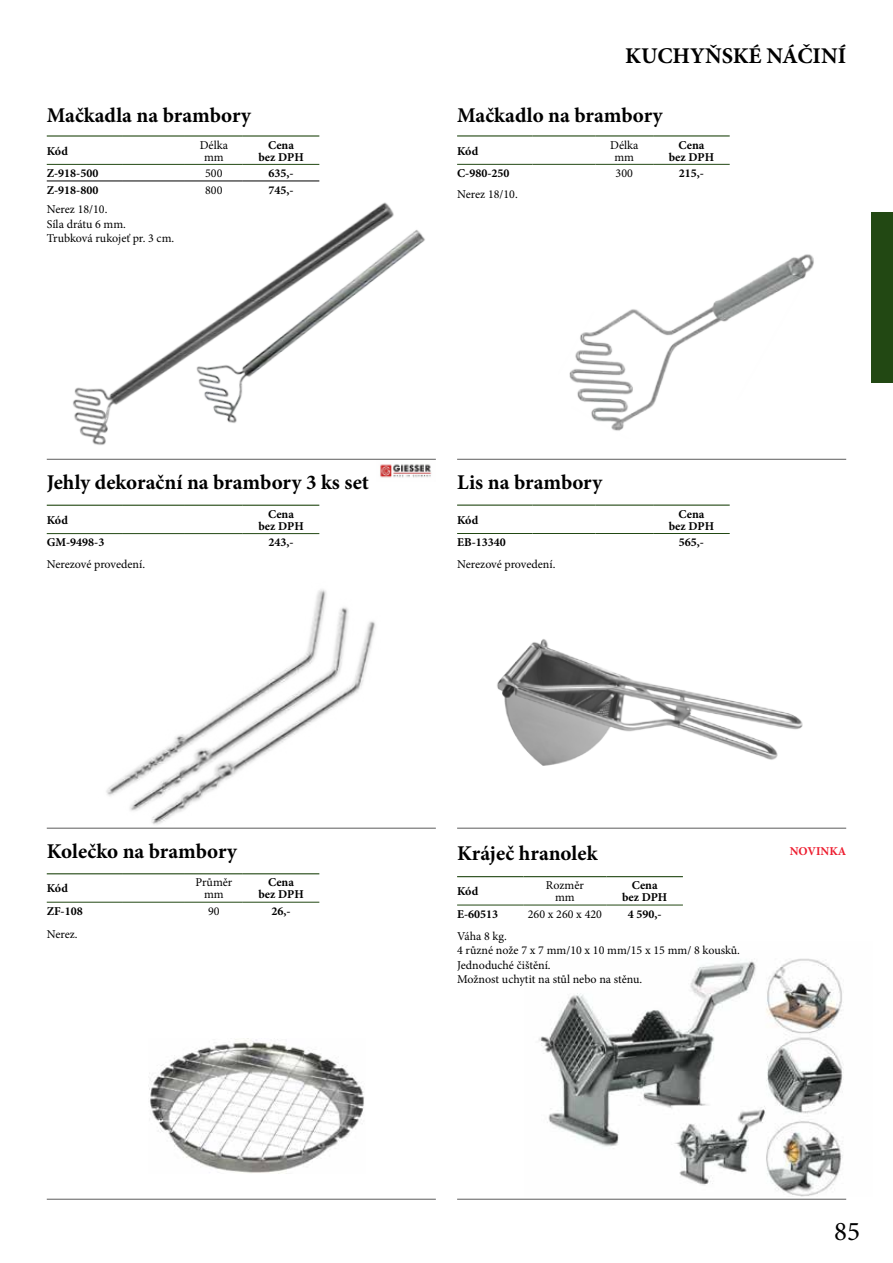
<style>
.page{position:relative;width:893px;height:1263px;background:#fff}
.page>*{position:absolute;margin:0;border:0;box-sizing:border-box;transform-origin:0 0}
.t1{font:27px "Minion Pro";color:#000}
.t2{font:700 22.5px "Minion Pro";color:#000}
.t3{font:700 21px "Minion Pro";color:#000}
.t4{font:12px/14.4px "Minion Pro";color:#000;text-align:center}
.t5{font:700 12px/12px "Minion Pro";color:#000;text-align:center}
.t6{font:700 12px "Minion Pro";letter-spacing:-.005em;color:#ed1c2e}
</style>
<div class="page">
<div style="left:872px;top:213px;width:21px;height:170px;background:#224813"></div>
<img style="left:539px;top:958px;width:305px;height:238px">
<img style="left:73px;top:202px;width:352px;height:243px">
<hr style="left:47px;top:459px;width:389px;height:1px;background:#5c5c5c">
<hr style="left:457px;top:459px;width:389px;height:1px;background:#5c5c5c">
<hr style="left:47px;top:828px;width:389px;height:1px;background:#5c5c5c">
<hr style="left:457px;top:828px;width:389px;height:1px;background:#5c5c5c">
<hr style="left:47px;top:1199px;width:389px;height:1px;background:#5c5c5c">
<hr style="left:457px;top:1199px;width:389px;height:1px;background:#5c5c5c">
<hr style="left:457px;top:135px;width:75px;height:2px;background:#224813">
<hr style="left:532px;top:135px;width:63px;height:2px;background:#224813">
<hr style="left:595px;top:135px;width:58px;height:2px;background:#224813">
<hr style="left:653px;top:135px;width:77px;height:2px;background:#224813">
<hr style="left:457px;top:164px;width:75px;height:1px;background:#224813">
<hr style="left:532px;top:164px;width:63px;height:1px;background:#224813">
<hr style="left:595px;top:164px;width:58px;height:1px;background:#224813">
<hr style="left:653px;top:164px;width:77px;height:1px;background:#224813">
<hr style="left:47px;top:873px;width:75px;height:1px;background:#224813">
<hr style="left:122px;top:873px;width:63px;height:1px;background:#224813">
<hr style="left:185px;top:873px;width:58px;height:1px;background:#224813">
<hr style="left:243px;top:873px;width:76px;height:1px;background:#224813">
<hr style="left:47px;top:902px;width:75px;height:1px;background:#224813">
<hr style="left:122px;top:902px;width:63px;height:1px;background:#224813">
<hr style="left:185px;top:902px;width:58px;height:1px;background:#224813">
<hr style="left:243px;top:902px;width:76px;height:1px;background:#224813">
<hr style="left:47px;top:505px;width:75px;height:1px;background:#224813">
<hr style="left:122px;top:505px;width:63px;height:1px;background:#224813">
<hr style="left:185px;top:505px;width:58px;height:1px;background:#224813">
<hr style="left:243px;top:505px;width:76px;height:1px;background:#224813">
<hr style="left:47px;top:533px;width:75px;height:1px;background:#224813">
<hr style="left:122px;top:533px;width:63px;height:1px;background:#224813">
<hr style="left:185px;top:533px;width:58px;height:1px;background:#224813">
<hr style="left:243px;top:533px;width:76px;height:1px;background:#224813">
<hr style="left:122px;top:181px;width:63px;height:1px;background:#000">
<hr style="left:185px;top:181px;width:58px;height:1px;background:#000">
<hr style="left:243px;top:181px;width:76px;height:1px;background:#000">
<hr style="left:47px;top:181px;width:75px;height:1px;background:#000">
<hr style="left:47px;top:135px;width:75px;height:2px;background:#224813">
<hr style="left:122px;top:135px;width:63px;height:2px;background:#224813">
<hr style="left:185px;top:135px;width:58px;height:2px;background:#224813">
<hr style="left:243px;top:135px;width:76px;height:2px;background:#224813">
<hr style="left:47px;top:164px;width:75px;height:1px;background:#224813">
<hr style="left:122px;top:164px;width:63px;height:1px;background:#224813">
<hr style="left:185px;top:164px;width:58px;height:1px;background:#224813">
<hr style="left:243px;top:164px;width:76px;height:1px;background:#224813">
<img style="left:569px;top:254px;width:245px;height:177px">
<hr style="left:457px;top:504px;width:75px;height:2px;background:#224813">
<hr style="left:532px;top:504px;width:63px;height:2px;background:#224813">
<hr style="left:595px;top:504px;width:58px;height:2px;background:#224813">
<hr style="left:653px;top:504px;width:77px;height:2px;background:#224813">
<hr style="left:457px;top:533px;width:75px;height:1px;background:#224813">
<hr style="left:532px;top:533px;width:63px;height:1px;background:#224813">
<hr style="left:595px;top:533px;width:58px;height:1px;background:#224813">
<hr style="left:653px;top:533px;width:77px;height:1px;background:#224813">
<img style="left:497px;top:639px;width:306px;height:127px">
<img style="left:149px;top:1038px;width:216px;height:136px">
<img style="left:96px;top:589px;width:298px;height:239px">
<hr style="left:457px;top:876px;width:66px;height:1px;background:#224813">
<hr style="left:523px;top:876px;width:83px;height:1px;background:#224813">
<hr style="left:606px;top:876px;width:77px;height:1px;background:#224813">
<hr style="left:457px;top:905px;width:66px;height:1px;background:#224813">
<hr style="left:523px;top:905px;width:83px;height:1px;background:#224813">
<hr style="left:606px;top:905px;width:77px;height:1px;background:#224813">
<img style="left:380px;top:464px;width:52px;height:14px">
<h2 class="t2" style="left:625px;top:40px;width:222px">KUCHYŇSKÉ NÁČINÍ</h2>
<h3 class="t3" style="left:47px;top:100px;width:206px">Mačkadla na brambory</h3>
<h3 class="t3" style="left:457px;top:100px;width:207px">Mačkadlo na brambory</h3>
<p class="t5" style="left:47px;top:145px;width:23px">Kód</p>
<p class="t4" style="left:200px;top:139px;width:30px;line-height:12px">Délka mm</p>
<p class="t5" style="left:258px;top:139px;width:47px">Cena bez DPH</p>
<p class="t5" style="left:47px;top:167px;width:53px">Z-918-500</p>
<p class="t4" style="left:205px;top:166px;width:19px">500</p>
<p class="t5" style="left:268px;top:167px;width:27px">635,-</p>
<p class="t5" style="left:47px;top:183px;width:53px">Z-918-800</p>
<p class="t4" style="left:205px;top:183px;width:19px">800</p>
<p class="t5" style="left:268px;top:183px;width:27px">745,-</p>
<p class="t4" style="left:47px;top:202px;width:129px;text-align:left">Nerez 18/10.<br>Síla drátu 6 mm.<br>Trubková rukojeť pr. 3 cm.</p>
<p class="t5" style="left:457px;top:145px;width:23px">Kód</p>
<p class="t4" style="left:610px;top:139px;width:30px;line-height:12px">Délka mm</p>
<p class="t5" style="left:669px;top:139px;width:47px">Cena bez DPH</p>
<p class="t5" style="left:457px;top:167px;width:54px">C-980-250</p>
<p class="t4" style="left:616px;top:166px;width:19px">300</p>
<p class="t5" style="left:679px;top:167px;width:27px">215,-</p>
<p class="t4" style="left:457px;top:187px;width:62px">Nerez 18/10.</p>
<h3 class="t3" style="left:47px;top:468px;width:324px">Jehly dekorační na brambory 3 ks set</h3>
<h3 class="t3" style="left:457px;top:467px;width:147px">Lis na brambory</h3>
<p class="t5" style="left:47px;top:514px;width:23px">Kód</p>
<p class="t5" style="left:258px;top:508px;width:47px">Cena bez DPH</p>
<p class="t5" style="left:47px;top:536px;width:59px">GM-9498-3</p>
<p class="t5" style="left:268px;top:536px;width:27px">243,-</p>
<p class="t4" style="left:47px;top:557px;width:100px">Nerezové provedení.</p>
<h3 class="t3" style="left:47px;top:836px;width:192px">Kolečko na brambory</h3>
<p class="t5" style="left:47px;top:882px;width:23px">Kód</p>
<p class="t4" style="left:195px;top:876px;width:38px;line-height:12px">Průměr mm</p>
<p class="t5" style="left:258px;top:876px;width:47px">Cena bez DPH</p>
<p class="t5" style="left:47px;top:905px;width:37px">ZF-108</p>
<p class="t4" style="left:208px;top:904px;width:13px">90</p>
<p class="t5" style="left:271px;top:905px;width:21px">26,-</p>
<p class="t4" style="left:47px;top:927px;width:32px">Nerez.</p>
<p class="t5" style="left:457px;top:514px;width:23px">Kód</p>
<p class="t5" style="left:669px;top:508px;width:47px">Cena bez DPH</p>
<p class="t5" style="left:457px;top:536px;width:50px">EB-13340</p>
<p class="t5" style="left:679px;top:536px;width:27px">565,-</p>
<p class="t4" style="left:457px;top:556px;width:100px">Nerezové provedení.</p>
<h3 class="t3" style="left:457px;top:839px;width:142px">Kráječ hranolek</h3>
<p class="t5" style="left:457px;top:885px;width:23px">Kód</p>
<p class="t4" style="left:546px;top:879px;width:39px;line-height:12px">Rozměr mm</p>
<p class="t5" style="left:622px;top:879px;width:47px">Cena bez DPH</p>
<p class="t5" style="left:457px;top:908px;width:43px">E-60513</p>
<p class="t4" style="left:528px;top:907px;width:76px">260 x 260 x 420</p>
<p class="t5" style="left:628px;top:908px;width:35px">4 590,-</p>
<p class="t4" style="left:457px;top:929px;width:284px;text-align:left">Váha 8 kg.<br>4 různé nože 7 x 7 mm/10 x 10 mm/15 x 15 mm/ 8 kousků.<br>Jednoduché čištění.<br>Možnost uchytit na stůl nebo na stěnu.</p>
<p class="t6" style="left:790px;top:843px;width:58px">NOVINKA</p>
<h1 class="t1" style="left:834px;top:1213px;width:27px">85</h1>
</div>
